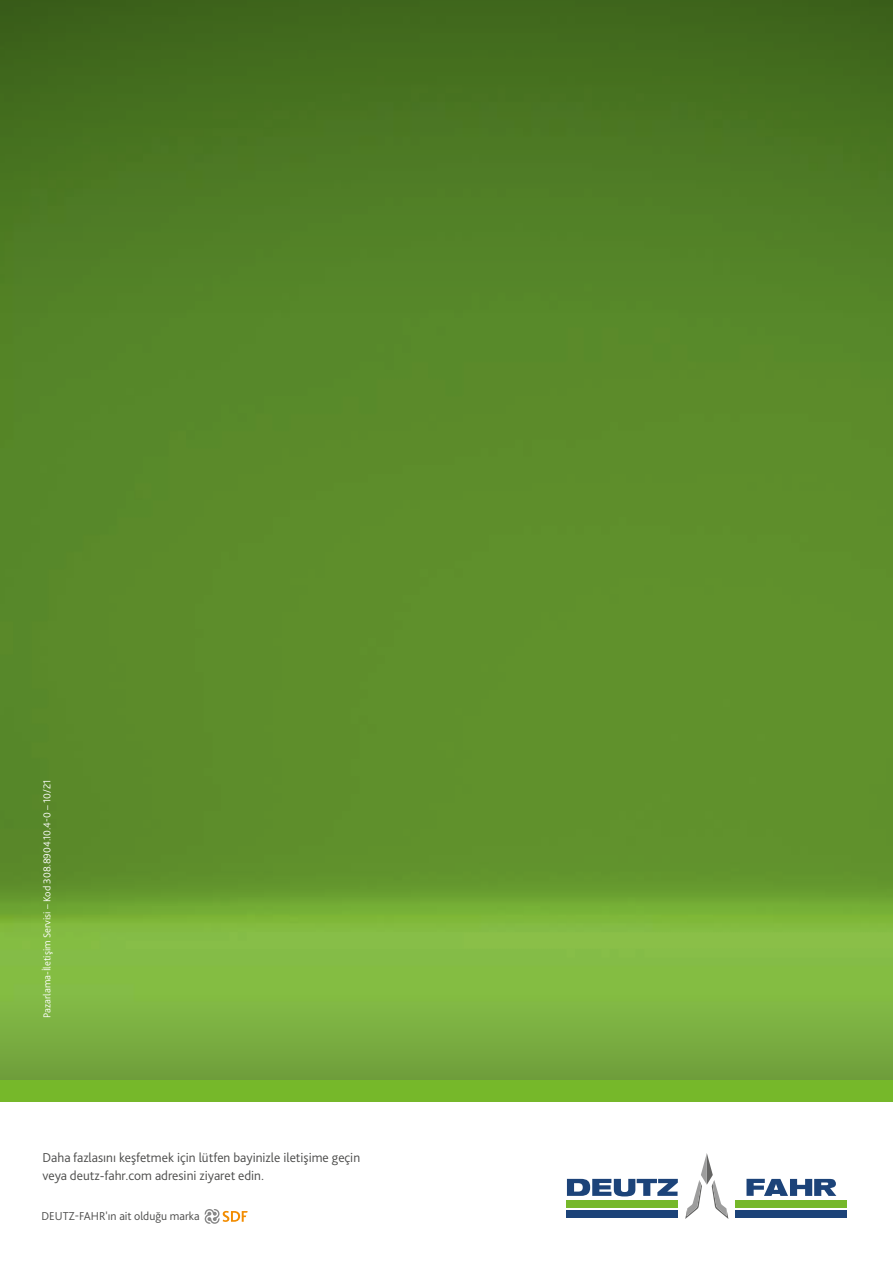
<style>
.page{position:relative;width:893px;height:1263px;background:#fff}
.page>*{position:absolute;margin:0;border:0;box-sizing:border-box;transform-origin:0 0}
.t1{font:300 13.5px/18px "Bliss Pro";color:#4b4b4a}
.t2{font:300 12px "Bliss Pro";color:#4b4b4a}
.t3{font:300 10.5px "Bliss Pro";color:#fff}
</style>
<div class="page">
<img style="left:0;top:315px;width:893px;height:679px">
<div style="left:0;top:994px;width:893px;height:87px;background:linear-gradient(to bottom,#84bd46,#6e9d3c)"></div>
<div style="left:0;top:1081px;width:893px;height:21px;background:#76b82a"></div>
<div style="left:0;top:0;width:893px;height:315px;background:linear-gradient(to bottom,#3e651b,#58892a)"></div>
<svg style="left:566px;top:1153px;width:281px;height:66px"></svg>
<div style="left:567px;top:1210px;width:111px;height:7px;background:#1c4379"></div>
<div style="left:567px;top:1200px;width:111px;height:8px;background:#76b82a"></div>
<div style="left:736px;top:1210px;width:111px;height:7px;background:#1c4379"></div>
<div style="left:736px;top:1200px;width:111px;height:8px;background:#76b82a"></div>
<svg style="left:205px;top:1209px;width:43px;height:15px"></svg>
<p class="t3" style="left:40px;top:1018px;width:240px;rotate:-90deg">Pazarlama-İletişim Servisi – Kod 308.8904.10.4-0 – 10/21</p>
<p class="t1" style="left:43px;top:1148px;width:319px">Daha fazlasını keşfetmek için lütfen bayinizle iletişime geçin veya deutz-fahr.com adresini ziyaret edin.</p>
<p class="t2" style="left:41px;top:1209px;width:160px">DEUTZ-FAHR'ın ait olduğu marka</p>
</div>
